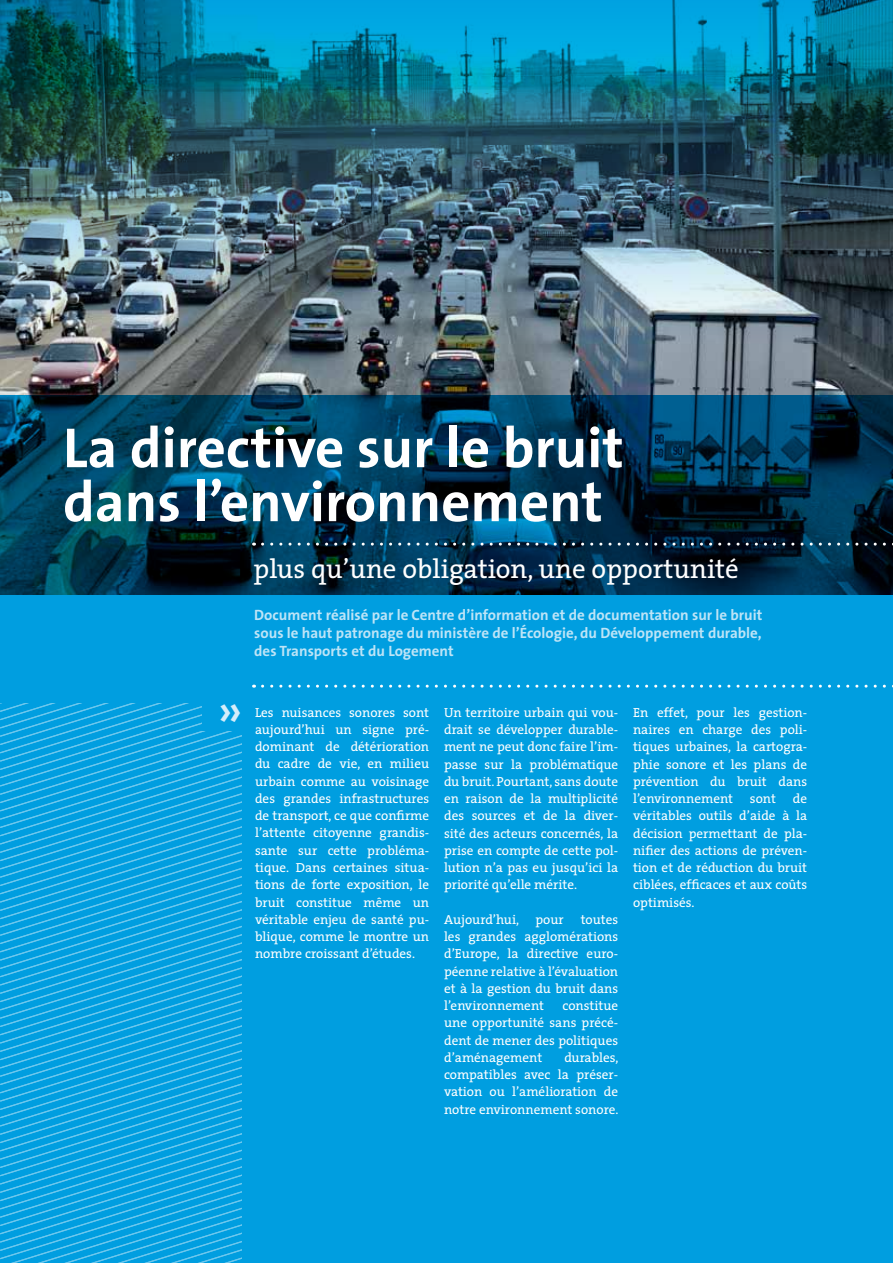
<style>
.page{position:relative;width:893px;height:1263px;background:#fff}
.page>*{position:absolute;margin:0;border:0;box-sizing:border-box;transform-origin:0 0}
.t1{font:700 57px/54px "The Sans";color:#fff}
.t2{font:600 48px "The Sans";color:#d5edfa}
.t3{font:27px "The Serif";color:#fff}
.t4{font:700 15px/18px "The Sans";color:#bde4f7;text-align:justify}
.t5{font:13.2px/17.2px "The Serif";color:#fff;text-align:justify}
</style>
<div class="page">
<img style="left:0;top:346px;width:893px;height:49px">
<div style="left:0;top:595px;width:893px;height:668px;background:#009ee0"></div>
<svg style="left:0;top:395px;width:893px;height:200px;background:#00334e"></svg>
<img style="left:0;top:0;width:893px;height:346px">
<svg style="left:0;top:1251px;width:241px;height:8px"></svg>
<svg style="left:0;top:1243px;width:241px;height:8px"></svg>
<svg style="left:0;top:1234px;width:241px;height:9px"></svg>
<svg style="left:0;top:1226px;width:241px;height:8px"></svg>
<svg style="left:0;top:1218px;width:241px;height:8px"></svg>
<svg style="left:0;top:1209px;width:241px;height:9px"></svg>
<svg style="left:0;top:1201px;width:241px;height:8px"></svg>
<svg style="left:0;top:1193px;width:241px;height:8px"></svg>
<svg style="left:0;top:1185px;width:241px;height:8px"></svg>
<svg style="left:0;top:1176px;width:241px;height:9px"></svg>
<svg style="left:0;top:1168px;width:241px;height:8px"></svg>
<svg style="left:0;top:1160px;width:241px;height:8px"></svg>
<svg style="left:0;top:1151px;width:241px;height:9px"></svg>
<svg style="left:0;top:1143px;width:241px;height:8px"></svg>
<svg style="left:0;top:1135px;width:241px;height:8px"></svg>
<svg style="left:0;top:1126px;width:241px;height:9px"></svg>
<svg style="left:0;top:1118px;width:241px;height:8px"></svg>
<svg style="left:0;top:1110px;width:241px;height:8px"></svg>
<svg style="left:0;top:1102px;width:241px;height:8px"></svg>
<svg style="left:0;top:1093px;width:241px;height:9px"></svg>
<svg style="left:0;top:1085px;width:241px;height:8px"></svg>
<svg style="left:0;top:1077px;width:241px;height:8px"></svg>
<svg style="left:0;top:1068px;width:241px;height:9px"></svg>
<svg style="left:0;top:1060px;width:241px;height:8px"></svg>
<svg style="left:0;top:1052px;width:241px;height:8px"></svg>
<svg style="left:0;top:1044px;width:241px;height:8px"></svg>
<svg style="left:0;top:1035px;width:241px;height:9px"></svg>
<svg style="left:0;top:1027px;width:241px;height:8px"></svg>
<svg style="left:0;top:1019px;width:241px;height:8px"></svg>
<svg style="left:0;top:1010px;width:241px;height:9px"></svg>
<svg style="left:0;top:1002px;width:241px;height:8px"></svg>
<svg style="left:0;top:994px;width:241px;height:8px"></svg>
<svg style="left:0;top:986px;width:241px;height:8px"></svg>
<svg style="left:0;top:977px;width:241px;height:9px"></svg>
<svg style="left:0;top:969px;width:241px;height:8px"></svg>
<svg style="left:0;top:961px;width:241px;height:8px"></svg>
<svg style="left:0;top:952px;width:241px;height:9px"></svg>
<svg style="left:0;top:944px;width:241px;height:8px"></svg>
<svg style="left:0;top:936px;width:241px;height:8px"></svg>
<svg style="left:0;top:927px;width:241px;height:9px"></svg>
<svg style="left:0;top:919px;width:241px;height:8px"></svg>
<svg style="left:0;top:911px;width:241px;height:8px"></svg>
<svg style="left:0;top:903px;width:241px;height:8px"></svg>
<svg style="left:0;top:894px;width:241px;height:9px"></svg>
<svg style="left:0;top:886px;width:241px;height:8px"></svg>
<svg style="left:0;top:704px;width:241px;height:182px"></svg>
<div style="left:202px;top:690px;width:40px;height:41px;background:#009ee0"></div>
<svg style="left:263px;top:543px;width:630px;height:3px;background:#3b596d"></svg>
<svg style="left:263px;top:685px;width:630px;height:3px"></svg>
<h1 class="t1" style="left:63px;top:419px;width:562px">La directive sur le bruit dans l’environnement</h1>
<h3 class="t3" style="left:254px;top:546px;width:487px">plus qu’une obligation, une opportunité</h3>
<p class="t4" style="left:254px;top:606px;width:510px">Document réalisé par le Centre d’information et de documentation sur le bruit sous le haut patronage du ministère de l’Écologie, du Développement durable, des Transports et du Logement</p>
<h2 class="t2" style="left:217px;top:669px;width:26px">»</h2>
<p class="t5" style="left:255px;top:703px;width:176px">Les nuisances sonores sont aujourd’hui un signe pré&shy;dominant de détérioration du cadre de vie, en milieu urbain comme au voisinage des grandes infrastructures de transport, ce que confirme l’attente citoyenne grandis&shy;sante sur cette probléma&shy;tique. Dans certaines situa&shy;tions de forte exposition, le bruit constitue même un véritable enjeu de santé pu&shy;blique, comme le montre un nombre croissant d’études.</p>
<p class="t5" style="left:444px;top:703px;width:176px">Un territoire urbain qui vou&shy;drait se développer durable&shy;ment ne peut donc faire l’im&shy;passe sur la problématique du bruit. Pourtant, sans doute en raison de la multiplicité des sources et de la diver&shy;sité des acteurs concernés, la prise en compte de cette pol&shy;lution n’a pas eu jusqu’ici la priorité qu’elle mérite.</p>
<p class="t5" style="left:444px;top:910px;width:121px">Aujourd’hui, pour</p>
<p class="t5" style="left:444px;top:910px;width:176px;text-indent:137px">toutes les grandes agglomérations d’Europe, la directive euro&shy;péenne relative à l’évaluation et à la gestion du bruit dans l’environnement</p>
<p class="t5" style="left:444px;top:996px;width:176px;text-indent:118px">constitue une opportunité sans précé&shy;dent de mener des politiques d’aménagement</p>
<p class="t5" style="left:444px;top:1048px;width:176px;text-indent:120px">durables, compatibles avec la préser&shy;vation ou l’amélioration de notre environnement sonore.</p>
<p class="t5" style="left:633px;top:703px;width:176px">En effet, pour les gestion&shy;naires en charge des poli&shy;tiques urbaines, la cartogra&shy;phie sonore et les plans de prévention du bruit dans l’environnement</p>
<p class="t5" style="left:633px;top:789px;width:176px;text-indent:160px">de véritables outils d’aide à la décision permettant de pla&shy;nifier des actions de préven&shy;tion et de réduction du bruit ciblées, efficaces et aux coûts optimisés.</p>
<p class="t5" style="left:750px;top:789px;width:27px">sont</p>
</div>
